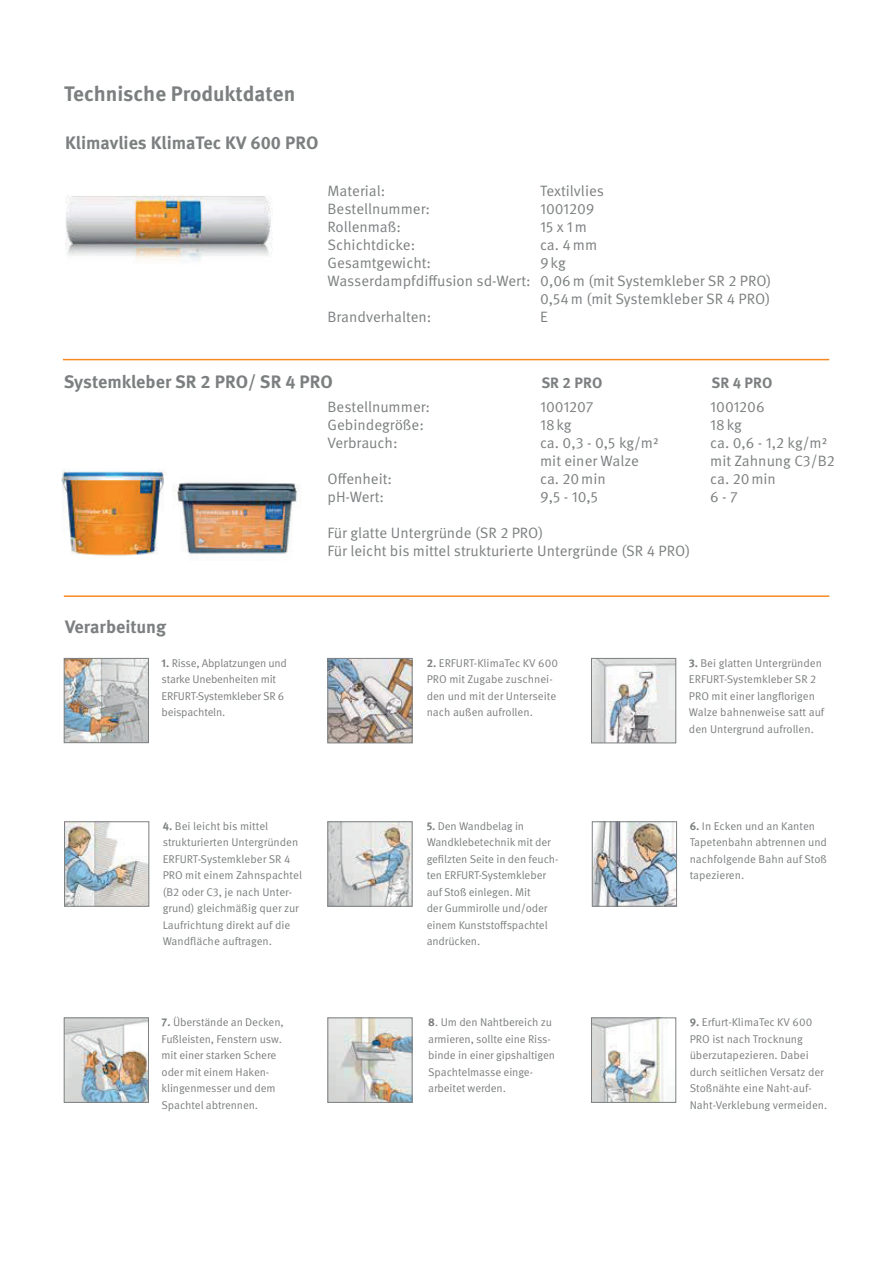
<style>
.page{position:relative;width:893px;height:1263px;background:#fff}
.page>*{position:absolute;margin:0;border:0;box-sizing:border-box;transform-origin:0 0}
.t1{font:700 21px "Meta Pro";color:#7c7f80}
.t2{font:700 18px "Meta Pro";color:#7c7f80}
.t3{font:15px/18px "Meta Pro";color:#7c7f80}
.t4{font:700 15px "Meta Pro";color:#7c7f80}
.t5{font:11.25px/16.5px "Meta Pro";letter-spacing:-.01em;color:#7c7f80}
.s1{font-weight:700}
</style>
<div class="page">
<img style="left:65px;top:195px;width:207px;height:66px">
<img style="left:66px;top:660px;width:81px;height:81px">
<div style="left:64px;top:658px;width:85px;height:85px;border:1px solid #7c7f80"></div>
<img style="left:66px;top:823px;width:81px;height:82px">
<div style="left:64px;top:821px;width:85px;height:86px;border:1px solid #7c7f80"></div>
<img style="left:593px;top:660px;width:81px;height:81px">
<div style="left:591px;top:658px;width:85px;height:85px;border:1px solid #7c7f80"></div>
<img style="left:329px;top:660px;width:81px;height:81px">
<div style="left:327px;top:658px;width:85px;height:85px;border:1px solid #7c7f80"></div>
<img style="left:594px;top:823px;width:81px;height:82px">
<div style="left:592px;top:821px;width:85px;height:86px;border:1px solid #7c7f80"></div>
<img style="left:329px;top:823px;width:81px;height:82px">
<div style="left:327px;top:821px;width:85px;height:86px;border:1px solid #7c7f80"></div>
<img style="left:66px;top:1019px;width:81px;height:82px">
<div style="left:64px;top:1017px;width:85px;height:86px;border:1px solid #7c7f80"></div>
<img style="left:329px;top:1019px;width:81px;height:82px">
<div style="left:327px;top:1017px;width:85px;height:86px;border:1px solid #7c7f80"></div>
<img style="left:593px;top:1019px;width:75px;height:82px">
<div style="left:591px;top:1017px;width:85px;height:86px;border:1px solid #7c7f80"></div>
<hr style="left:63px;top:359px;width:766px;height:1px;background:#f68a22">
<hr style="left:64px;top:595px;width:765px;height:2px;background:#f68a22">
<img style="left:61px;top:469px;width:105px;height:87px">
<img style="left:173px;top:482px;width:126px;height:74px">
<img style="left:164px;top:476px;width:2px;height:80px">
<h1 class="t1" style="left:64px;top:86px;width:233px">Technische Produktdaten</h1>
<h2 class="t2" style="left:65px;top:137px;width:255px">Klimavlies KlimaTec KV 600 PRO</h2>
<h3 class="t3" style="left:327px;top:183px;width:59px">Material:</h3>
<h3 class="t3" style="left:540px;top:183px;width:65px">Textilvlies</h3>
<h3 class="t3" style="left:327px;top:201px;width:104px">Bestellnummer:</h3>
<h3 class="t3" style="left:540px;top:201px;width:56px">1001209</h3>
<h3 class="t3" style="left:327px;top:219px;width:75px">Rollenmaß:</h3>
<h3 class="t3" style="left:540px;top:219px;width:48px">15 x 1m</h3>
<h3 class="t3" style="left:327px;top:237px;width:89px">Schichtdicke:</h3>
<h3 class="t3" style="left:540px;top:237px;width:59px">ca. 4 mm</h3>
<h3 class="t3" style="left:327px;top:255px;width:105px">Gesamtgewicht:</h3>
<h3 class="t3" style="left:540px;top:255px;width:27px">9kg</h3>
<h3 class="t3" style="left:327px;top:273px;width:445px">Wasserdampfdiffusion sd-Wert: 0,06 m (mit Systemkleber SR 2 PRO)</h3>
<h3 class="t3" style="left:540px;top:291px;width:232px">0,54 m (mit Systemkleber SR 4 PRO)</h3>
<h3 class="t3" style="left:327px;top:309px;width:106px">Brandverhalten:</h3>
<h3 class="t3" style="left:540px;top:309px;width:9px">E</h3>
<h2 class="t2" style="left:64px;top:375px;width:271px">Systemkleber SR 2 PRO/ SR 4 PRO</h2>
<h3 class="t3" style="left:327px;top:399px;width:104px">Bestellnummer:</h3>
<h3 class="t3" style="left:540px;top:399px;width:55px">1001207</h3>
<h3 class="t3" style="left:710px;top:399px;width:56px">1001206</h3>
<h3 class="t3" style="left:327px;top:417px;width:98px">Gebindegröße:</h3>
<h3 class="t3" style="left:540px;top:417px;width:33px">18 kg</h3>
<h3 class="t3" style="left:710px;top:417px;width:33px">18 kg</h3>
<h3 class="t3" style="left:327px;top:435px;width:72px">Verbrauch:</h3>
<h3 class="t3" style="left:540px;top:435px;width:120px">ca. 0,3 - 0,5 kg/m²</h3>
<h3 class="t3" style="left:710px;top:435px;width:118px">ca. 0,6 - 1,2 kg/m²</h3>
<h3 class="t3" style="left:540px;top:453px;width:100px">mit einer Walze</h3>
<h3 class="t3" style="left:710px;top:453px;width:126px">mit Zahnung C3/B2</h3>
<h3 class="t3" style="left:327px;top:471px;width:66px">Offenheit:</h3>
<h3 class="t3" style="left:540px;top:471px;width:67px">ca. 20 min</h3>
<h3 class="t3" style="left:710px;top:471px;width:67px">ca. 20 min</h3>
<h3 class="t3" style="left:327px;top:489px;width:58px">pH-Wert:</h3>
<h3 class="t3" style="left:540px;top:489px;width:60px">9,5 - 10,5</h3>
<h3 class="t3" style="left:710px;top:489px;width:29px">6 - 7</h3>
<h3 class="t3" style="left:327px;top:525px;width:364px">Für glatte Untergründe (SR 2 PRO)<br>Für leicht bis mittel strukturierte Untergründe (SR 4 PRO)</h3>
<h3 class="t4" style="left:541px;top:377px;width:62px">SR 2 PRO</h3>
<h3 class="t4" style="left:711px;top:377px;width:62px">SR 4 PRO</h3>
<h2 class="t2" style="left:65px;top:620px;width:103px">Verarbeitung</h2>
<p class="t5" style="left:162px;top:655px;width:127px"><span class="s1">1.</span> Risse, Abplatzungen und starke Unebenheiten mit<br>ERFURT-Systemkleber SR 6 beispachteln.</p>
<p class="t5" style="left:163px;top:819px;width:141px"><span class="s1">4.</span> Bei leicht bis mittel strukturierten Untergründen<br>ERFURT-Systemkleber SR 4<br>PRO mit einem Zahnspachtel (B2 oder C3, je nach Unter&shy;grund) gleichmäßig quer zur<br>Laufrichtung direkt auf die<br>Wandfläche auftragen.</p>
<p class="t5" style="left:427px;top:655px;width:133px"><span class="s1">2.</span> ERFURT-KlimaTec KV 600<br>PRO mit Zugabe zuschnei&shy;den und mit der Unterseite nach außen aufrollen.</p>
<p class="t5" style="left:427px;top:819px;width:133px"><span class="s1">5.</span> Den Wandbelag in<br>Wandklebetechnik mit der gefilzten Seite in den feuch&shy;ten ERFURT-Systemkleber auf Stoß einlegen. Mit<br>der Gummirolle und/oder einem Kunststoffspachtel andrücken.</p>
<p class="t5" style="left:689px;top:655px;width:137px"><span class="s1">3.</span> Bei glatten Untergründen<br>ERFURT-Systemkleber SR 2<br>PRO mit einer langflorigen<br>Walze bahnenweise satt auf den Untergrund aufrollen.</p>
<p class="t5" style="left:690px;top:819px;width:139px"><span class="s1">6.</span> In Ecken und an Kanten<br>Tapetenbahn abtrennen und nachfolgende Bahn auf Stoß tapezieren.</p>
<p class="t5" style="left:162px;top:1015px;width:124px"><span class="s1">7.</span> Überstände an Decken,<br>Fußleisten, Fenstern usw. mit einer starken Schere oder mit einem Haken&shy;klingenmesser und dem<br>Spachtel abtrennen.</p>
<p class="t5" style="left:428px;top:1015px;width:128px"><span class="s1">8</span>. Um den Nahtbereich zu armieren, sollte eine Riss&shy;binde in einer gipshaltigen<br>Spachtelmasse einge&shy;arbeitet werden.</p>
<p class="t5" style="left:690px;top:1015px;width:139px"><span class="s1">9.</span> Erfurt-KlimaTec KV 600<br>PRO ist nach Trocknung überzutapezieren. Dabei durch seitlichen Versatz der<br>Stoßnähte eine Naht-auf-<br>Naht-Verklebung vermeiden.</p>
</div>
